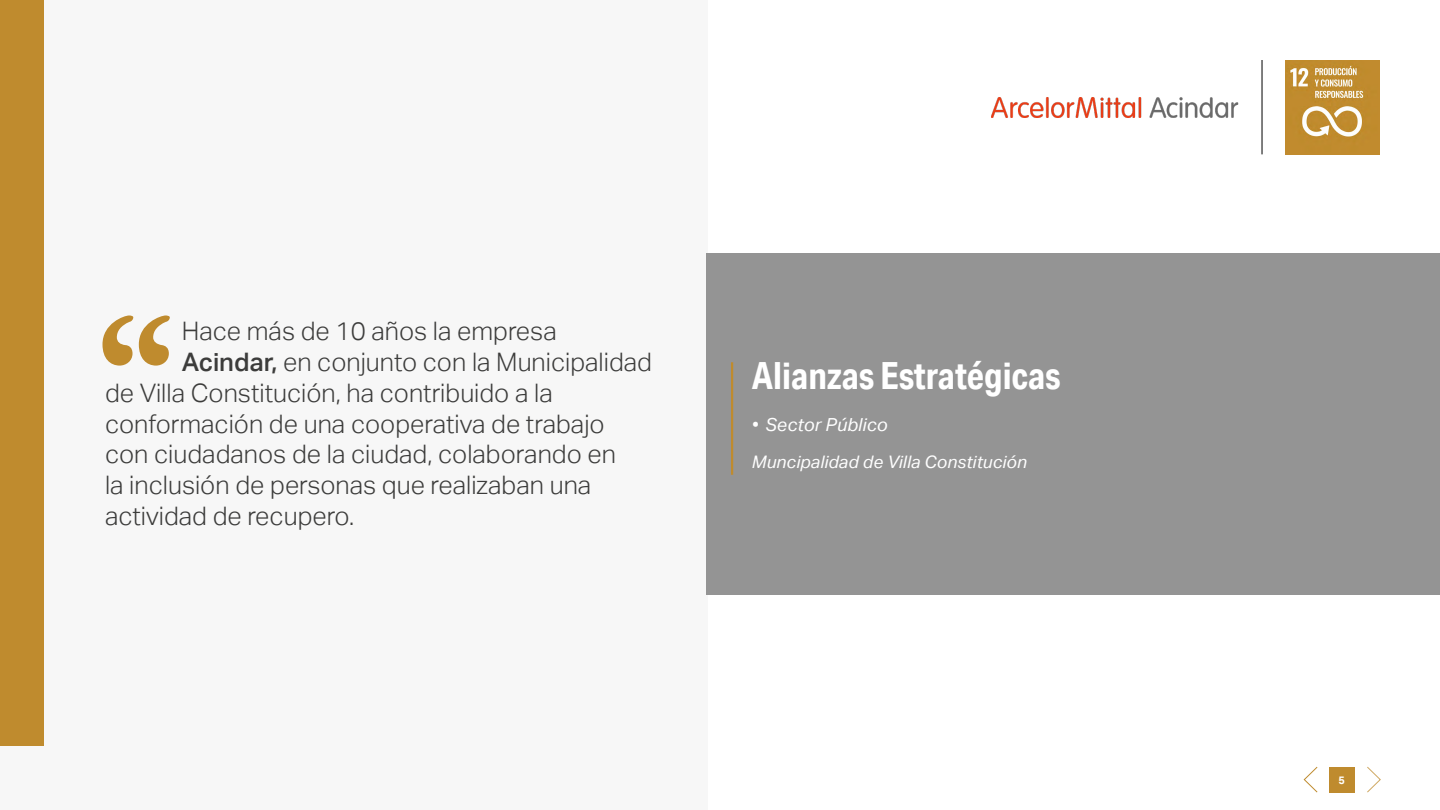
<style>
.page{position:relative;width:1440px;height:810px;background:#fff}
.page>*{position:absolute;margin:0;border:0;box-sizing:border-box;transform-origin:0 0}
.t1{font:700 37.5px "Aktiv Grotesk Cd";color:#fff}
.t2{font:300 25.5px "Aktiv Grotesk";color:#3c3c3b}
.t3{font:italic 18px "Aktiv Grotesk";letter-spacing:.01em;color:#fff}
.t4{font:italic 17.25px "Aktiv Grotesk";letter-spacing:.01em;color:#fff}
.t5{font:700 10.88px "Aktiv Grotesk";color:#fff}
.s1{font-weight:500}
</style>
<div class="page">
<div style="left:1329px;top:767px;width:25px;height:26px;background:#bf8b2e"></div>
<img style="left:1285px;top:60px;width:95px;height:95px">
<hr style="left:1262px;top:60px;width:1px;height:94px;background:#000">
<svg style="left:1303px;top:766px;width:15px;height:27px"></svg>
<svg style="left:1367px;top:766px;width:14px;height:27px"></svg>
<img style="left:991px;top:97px;width:248px;height:21px">
<div style="left:0;top:0;width:708px;height:810px;background:#f7f7f7"></div>
<div style="left:0;top:0;width:44px;height:746px;background:#bf8b2e"></div>
<div style="left:707px;top:253px;width:733px;height:342px;background:#949494"></div>
<hr style="left:731px;top:362px;width:2px;height:113px;background:#bf8b2e">
<svg style="left:103px;top:315px;width:67px;height:51px"></svg>
<p class="t2" style="left:182px;top:317px;width:376px">Hace más de 10 años la empresa</p>
<p class="t2" style="left:182px;top:347px;width:472px"><span class="s1">Acindar,</span> en conjunto con la Municipalidad</p>
<p class="t2" style="left:105px;top:378px;width:449px">de Villa Constitución, ha contribuido a la</p>
<p class="t2" style="left:105px;top:409px;width:501px">conformación de una cooperativa de trabajo</p>
<p class="t2" style="left:105px;top:440px;width:513px">con ciudadanos de la ciudad, colaborando en</p>
<p class="t2" style="left:105px;top:470px;width:488px">la inclusión de personas que realizaban una</p>
<p class="t2" style="left:105px;top:501px;width:251px">actividad de recupero.</p>
<h1 class="t1" style="left:752px;top:353px;width:310px">Alianzas Estratégicas</h1>
<p class="t3" style="left:752px;top:414px;width:137px">• Sector Público</p>
<p class="t4" style="left:752px;top:452px;width:276px">Muncipalidad de Villa Constitución</p>
<p class="t5" style="left:1338px;top:774px;width:8px">5</p>
</div>
